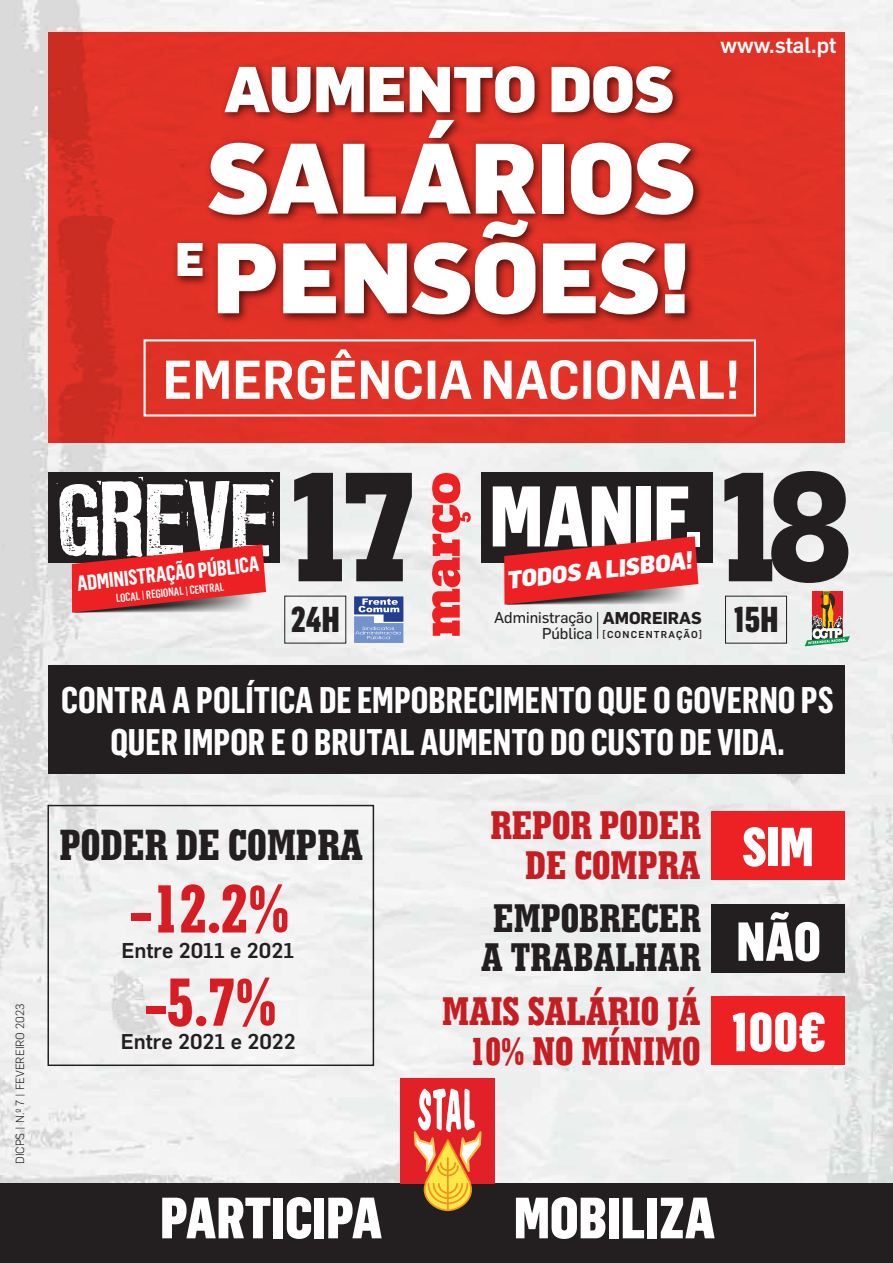
<style>
.page{position:relative;width:893px;height:1263px;background:#fff}
.page>*{position:absolute;margin:0;border:0;box-sizing:border-box;transform-origin:0 0}
.t1{font:700 153.3px "Boton";color:#231f20;scale:.89 1}
.t2{font:900 97.8px/99.8px "Flama";letter-spacing:-.005em;color:#fff}
.t3{font:94.2px "LL Rubber Grotesque OTF";letter-spacing:-.05em;color:#fff;scale:1.11 1}
.t4{font:900 84.15px "Flama Condensed";color:#fff}
.t5{font:70.65px "Geometric Slab 703 BT Xtra Bold Cond";color:#d71d24}
.t6{font:900 63.45px "Flama";letter-spacing:-.005em;color:#fff}
.t7{font:900 57px "Flama Condensed";color:#fff}
.t8{font:900 53.85px/92.6px "Flama Condensed";color:#fff}
.t9{font:700 52.05px "Boton";letter-spacing:-.015em;color:#ed2024;scale:1.11 1}
.t10{font:900 46.35px "Flama";color:#fff}
.t11{font:43.95px "Geometric Slab 703 BT Xtra Bold Cond";color:#231f20}
.t12{font:40.35px/39.5px "Geometric Slab 703 BT Xtra Bold Cond";color:#c61d23;text-align:right}
.t13{font:40.35px/39.5px "Geometric Slab 703 BT Xtra Bold Cond";color:#231f20;text-align:center}
.t14{font:700 36.45px/41.5px "Flama Condensed";color:#fff;text-align:center}
.t15{font:900 35.25px "Flama Condensed";color:#231f20}
.t16{font:900 24px "Flama Semicondensed";color:#fff}
.t17{font:500 21.9px "Flama";color:#fff}
.t18{font:500 21px "Flama";color:#231f20}
.t19{font:700 21px "Flama Condensed";color:#fff}
.t20{font:700 16.8px "Flama";color:#231f20}
.t21{font:15.45px/15.1px "Flama Basic";color:#231f20;text-align:right}
.t22{font:300 11.7px "Flama";color:#231f20}
.t23{font:500 condensed 11.25px "Flama";color:#fff}
.t24{font:500 9.9px "Flama";letter-spacing:.12em;color:#231f20}
</style>
<div class="page">
<img style="left:0;top:0;width:893px;height:1183px">
<div style="left:0;top:1183px;width:893px;height:80px;background:#231f20"></div>
<div style="left:711px;top:997px;width:133px;height:68px;background:#ed2024"></div>
<div style="left:711px;top:904px;width:133px;height:69px;background:#231f20"></div>
<div style="left:711px;top:811px;width:133px;height:69px;background:#ed2024"></div>
<svg style="left:48px;top:32px;width:797px;height:410px;background:#de3126"></svg>
<svg style="left:144px;top:339px;width:612px;height:77px;background:#e2463c"></svg>
<svg style="left:166px;top:349px;width:570px;height:50px"></svg>
<img style="left:167px;top:49px;width:542px;height:302px">
<svg style="left:354px;top:596px;width:49px;height:47px;background:#758cc1"></svg>
<div style="left:284px;top:596px;width:62px;height:47px;border:1px solid #231f20"></div>
<div style="left:725px;top:596px;width:62px;height:47px;border:1px solid #231f20"></div>
<div style="left:48px;top:472px;width:232px;height:91px;background:#231f20"></div>
<svg style="left:72px;top:544px;width:194px;height:69px"></svg>
<svg style="left:805px;top:538px;width:44px;height:108px"></svg>
<svg style="left:597px;top:612px;width:1px;height:27px"></svg>
<div style="left:481px;top:472px;width:231px;height:91px;background:#231f20"></div>
<svg style="left:504px;top:536px;width:194px;height:69px"></svg>
<div style="left:401px;top:1078px;width:94px;height:105px;background:#e22027"></div>
<svg style="left:414px;top:1089px;width:68px;height:122px"></svg>
<hr style="left:447px;top:1157px;width:2px;height:54px;background:#f29320">
<div style="left:47px;top:805px;width:327px;height:261px;border:1px solid #231f20"></div>
<div style="left:48px;top:665px;width:796px;height:109px;background:#231f20"></div>
<h3 class="t6" style="left:224px;top:43px;width:451px">AUMENTO DOS</h3>
<h2 class="t2" style="left:208px;top:122px;width:489px">SALÁRIOS<br>PENSÕES!</h2>
<p class="t10" style="left:175px;top:226px;width:31px">E</p>
<p class="t17" style="left:720px;top:30px;width:117px">www.stal.pt</p>
<p class="t22" style="left:12px;top:1164px;width:162px;rotate:-90deg">DICPS | N.º 7 | FEVEREIRO 2023</p>
<h3 class="t3" style="left:54px;top:462px;width:202px">GREVE</h3>
<p class="t19" style="left:76px;top:570px;width:185px;rotate:-6deg">ADMINISTRAÇÃO PÚBLICA</p>
<p class="t23" style="left:115px;top:591px;width:110px;rotate:-6deg">LOCAL | REGIONAL | CENTRAL</p>
<h1 class="t1" style="left:275px;top:437px;width:167px">17</h1>
<h1 class="t1" style="left:705px;top:437px;width:167px">18</h1>
<h3 class="t9" style="left:411px;top:637px;width:151px;rotate:-90deg">março</h3>
<h3 class="t4" style="left:490px;top:463px;width:214px">MANIF.</h3>
<p class="t16" style="left:505px;top:565px;width:188px;rotate:-6deg">TODOS A LISBOA!</p>
<p class="t15" style="left:291px;top:597px;width:50px">24H</p>
<p class="t15" style="left:734px;top:597px;width:46px">15H</p>
<p class="t21" style="left:494px;top:609px;width:100px">Administração<br>Pública</p>
<p class="t20" style="left:603px;top:606px;width:101px">AMOREIRAS</p>
<p class="t24" style="left:603px;top:627px;width:101px">[CONCENTRAÇÃO]</p>
<p class="t14" style="left:61px;top:678px;width:774px">CONTRA A POLÍTICA DE EMPOBRECIMENTO QUE O GOVERNO PS<br>QUER IMPOR E O BRUTAL AUMENTO DO CUSTO DE VIDA.</p>
<p class="t11" style="left:60px;top:816px;width:305px">PODER DE COMPRA</p>
<h3 class="t5" style="left:130px;top:863px;width:161px">-12.2%</h3>
<p class="t18" style="left:121px;top:935px;width:174px">Entre 2011 e 2021</p>
<h3 class="t5" style="left:144px;top:956px;width:134px">-5.7%</h3>
<p class="t18" style="left:121px;top:1026px;width:177px">Entre 2021 e 2022</p>
<p class="t12" style="left:491px;top:805px;width:211px">REPOR PODER<br>DE COMPRA</p>
<p class="t13" style="left:481px;top:897px;width:221px">EMPOBRECER<br>A TRABALHAR</p>
<p class="t12" style="left:442px;top:990px;width:260px">MAIS SALÁRIO JÁ<br>10% NO MÍNIMO</p>
<h3 class="t8" style="left:732px;top:799px;width:96px">SIM<br>NÃO<br>100€</h3>
<h3 class="t7" style="left:160px;top:1181px;width:224px">PARTICIPA</h3>
<h3 class="t7" style="left:514px;top:1181px;width:203px">MOBILIZA</h3>
</div>
